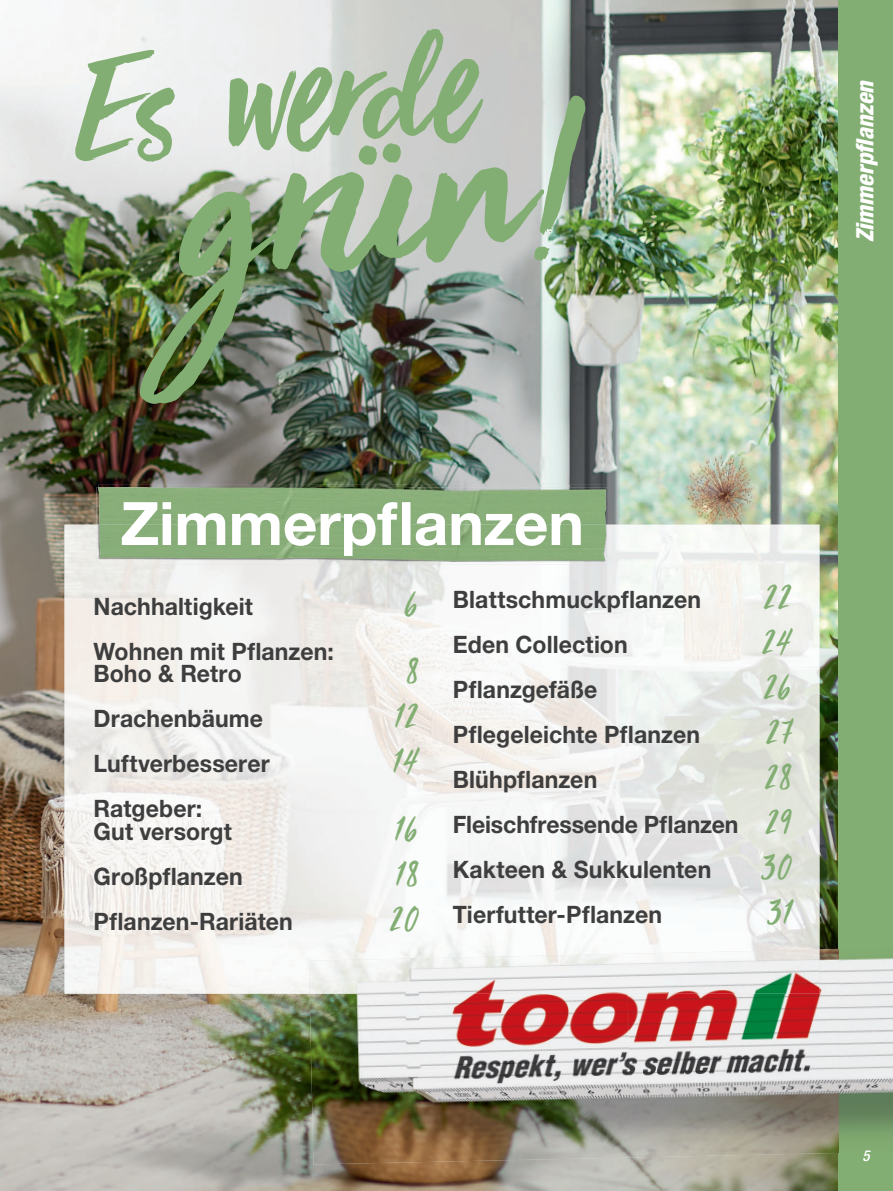
<style>
.page{position:relative;width:893px;height:1191px;background:#fff}
.page>*{position:absolute;margin:0;border:0;box-sizing:border-box;transform-origin:0 0}
.t1{font:245.25px "toom Viva Beautiful";color:#83ae73}
.t2{font:166.05px "toom Viva Beautiful";color:#83ae73}
.t3{font:700 60px "Helvetica Neue LT Pro";color:#fff}
.t4{font:40.5px "toom Viva Beautiful";letter-spacing:.07em;color:#83ae73;scale:.96 1}
.t5{font:700 24px/22.5px "Helvetica Neue LT Pro";letter-spacing:.005em;color:#3e3e3f;scale:.96 1}
.t6{font:italic 800 condensed 24px "Helvetica Neue LT Pro";color:#fff}
.t7{font:italic 500 condensed 15px "Helvetica Neue LT Pro";color:#fff}
.s1{font-size:139.5px}
.s2{font-size:206.1px}
.s3{font-family:"toom Viva Beautiful";font-weight:400;font-size:40.5px;color:#83ae73}
</style>
<div class="page">
<img style="left:0;top:0;width:839px;height:1191px">
<img style="left:65px;top:524px;width:646px;height:469px">
<img style="left:711px;top:524px;width:108px;height:425px">
<div style="left:839px;top:0;width:54px;height:1191px;background:#83ae73"></div>
<img style="left:310px;top:993px;width:322px;height:171px">
<img style="left:628px;top:949px;width:211px;height:208px">
<img style="left:309px;top:949px;width:510px;height:44px">
<img style="left:839px;top:958px;width:54px;height:177px">
<img style="left:606px;top:487px;width:1px;height:75px">
<img style="left:96px;top:487px;width:2px;height:75px">
<img style="left:98px;top:485px;width:508px;height:79px">
<h2 class="t2" style="left:72px;top:-3px;width:400px;rotate:-3deg">Es wer<span class="s1">d</span>e</h2>
<h1 class="t1" style="left:164px;top:54px;width:396px;rotate:-5deg"><span class="s2">g</span>rün!</h1>
<h3 class="t3" style="left:120px;top:486px;width:465px">Zimmerpflanzen</h3>
<p class="t5" style="left:94px;top:594px;width:168px">Nachhaltigkeit</p>
<h3 class="t4" style="left:406px;top:577px;width:14px">6</h3>
<p class="t5" style="left:94px;top:639px;width:252px">Wohnen mit Pflanzen:<br>Boho &amp; Retro</p>
<h3 class="t4" style="left:407px;top:644px;width:13px">8</h3>
<p class="t5" style="left:94px;top:707px;width:178px">Drachenbäume</p>
<h3 class="t4" style="left:397px;top:689px;width:24px">12</h3>
<p class="t5" style="left:94px;top:752px;width:185px">Luftverbesserer</p>
<h3 class="t4" style="left:395px;top:734px;width:25px">14</h3>
<p class="t5" style="left:94px;top:797px;width:146px">Ratgeber:<br>Gut versorgt</p>
<h3 class="t4" style="left:397px;top:802px;width:24px">16</h3>
<p class="t5" style="left:94px;top:864px;width:157px">Großpflanzen</p>
<h3 class="t4" style="left:398px;top:847px;width:23px">18</h3>
<p class="t5" style="left:94px;top:909px;width:209px">Pflanzen-Rariäten</p>
<h3 class="t4" style="left:391px;top:892px;width:30px">20</h3>
<p class="t5" style="left:453px;top:587px;width:260px">Blattschmuckpflanzen</p>
<h3 class="t4" style="left:764px;top:570px;width:29px">22</h3>
<p class="t5" style="left:453px;top:632px;width:184px">Eden Collection</p>
<h3 class="t4" style="left:763px;top:615px;width:31px">24</h3>
<p class="t5" style="left:453px;top:677px;width:152px">Pflanzgefäße</p>
<h3 class="t4" style="left:764px;top:660px;width:29px">26</h3>
<p class="t5" style="left:453px;top:722px;width:259px">Pflegeleichte Pflanzen</p>
<h3 class="t4" style="left:767px;top:705px;width:27px">27</h3>
<p class="t5" style="left:453px;top:767px;width:152px">Blühpflanzen</p>
<h3 class="t4" style="left:766px;top:750px;width:28px">28</h3>
<p class="t5" style="left:453px;top:801px;width:354px;line-height:45px;text-align:justify">Fleischfressende Pflanzen <span class="s3">29<br></span>Kakteen &amp; Sukkulenten <span class="s3">30<br></span>Tierfutter-Pflanzen</p>
<h3 class="t4" style="left:768px;top:885px;width:26px">31</h3>
<p class="t6" style="left:848px;top:242px;width:164px;rotate:-90deg">Zimmerpflanzen</p>
<p class="t7" style="left:863px;top:1147px;width:9px">5</p>
</div>
